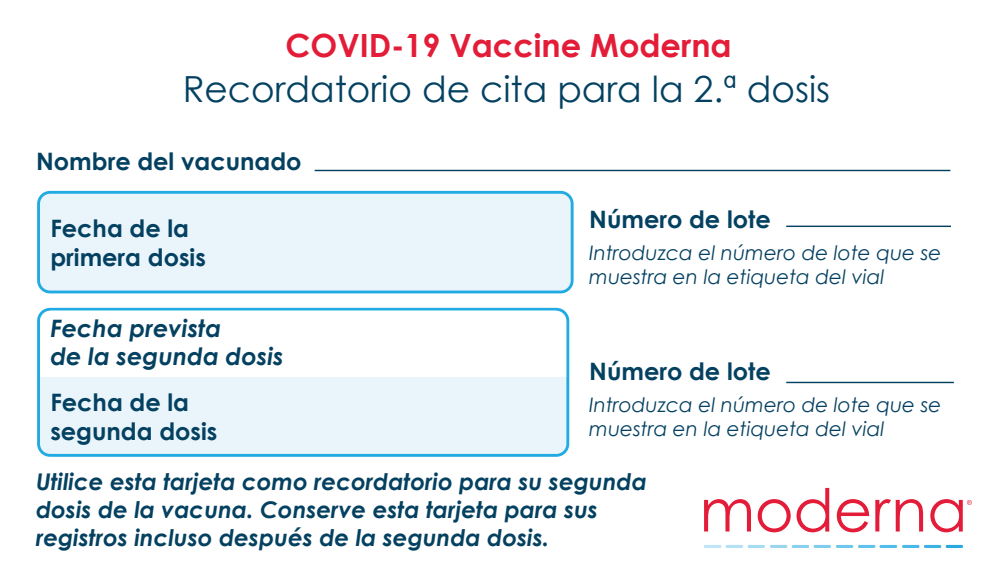
<style>
.page{position:relative;width:1008px;height:576px;background:#fff}
.page>*{position:absolute;margin:0;border:0;box-sizing:border-box;transform-origin:0 0}
.t1{font:36px "Century Gothic";color:#044161}
.t2{font:700 32px "Century Gothic";color:#e31d38}
.t3{font:700 24px/28.8px "Century Gothic";color:#044161}
.t4{font:italic 700 24px/28.8px "Century Gothic";color:#044161}
.t5{font:italic 700 23.2px/28px "Century Gothic";color:#044161}
.t6{font:italic 20px/24px "Century Gothic";color:#044161}
</style>
<div class="page">
<div style="left:39px;top:309px;width:529px;height:146px;background:#eaf4fb;border-radius:12px"></div>
<div style="left:37px;top:308px;width:532px;height:149px;border:3px solid #22abe2;border-radius:12px"></div>
<div style="left:40px;top:311px;width:526px;height:66px;background:#fff"></div>
<div style="left:39px;top:192px;width:533px;height:100px;background:#eaf4fb;border-radius:12px"></div>
<div style="left:37px;top:191px;width:537px;height:102px;border:3px solid #22abe2;border-radius:12px"></div>
<hr style="left:315px;top:170px;width:635px;height:1px;background:#044161">
<svg style="left:902px;top:545px;width:61px;height:3px"></svg>
<hr style="left:880px;top:545px;width:17px;height:3px;background:#52bdea">
<hr style="left:858px;top:545px;width:17px;height:3px;background:#5fc3ec">
<hr style="left:836px;top:545px;width:17px;height:3px;background:#6ec7ec">
<svg style="left:704px;top:545px;width:127px;height:3px"></svg>
<svg style="left:704px;top:499px;width:47px;height:33px"></svg>
<svg style="left:758px;top:499px;width:33px;height:33px"></svg>
<svg style="left:797px;top:488px;width:32px;height:44px"></svg>
<svg style="left:837px;top:499px;width:32px;height:33px"></svg>
<svg style="left:875px;top:499px;width:48px;height:33px"></svg>
<svg style="left:930px;top:499px;width:42px;height:33px"></svg>
<hr style="left:786px;top:226px;width:165px;height:1px;background:#044161">
<hr style="left:786px;top:382px;width:168px;height:1px;background:#044161">
<h2 class="t2" style="left:286px;top:22px;width:448px">COVID-19 Vaccine Moderna</h2>
<h1 class="t1" style="left:183px;top:67px;width:649px">Recordatorio de cita para la 2.ª dosis</h1>
<p class="t3" style="left:36px;top:145px;width:267px">Nombre del vacunado</p>
<p class="t3" style="left:50px;top:213px;width:157px">Fecha de la primera dosis</p>
<p class="t4" style="left:50px;top:312px;width:235px">Fecha prevista<br>de la segunda dosis</p>
<p class="t3" style="left:50px;top:387px;width:169px">Fecha de la segunda dosis</p>
<p class="t3" style="left:589px;top:204px;width:183px">Número de lote</p>
<p class="t6" style="left:589px;top:241px;width:354px">Introduzca el número de lote que se muestra en la etiqueta del vial</p>
<p class="t3" style="left:589px;top:356px;width:183px">Número de lote</p>
<p class="t6" style="left:589px;top:393px;width:354px">Introduzca el número de lote que se muestra en la etiqueta del vial</p>
<p class="t5" style="left:36px;top:466px;width:612px">Utilice esta tarjeta como recordatorio para su segunda dosis de la vacuna. Conserve esta tarjeta para sus registros incluso después de la segunda dosis.</p>
</div>
